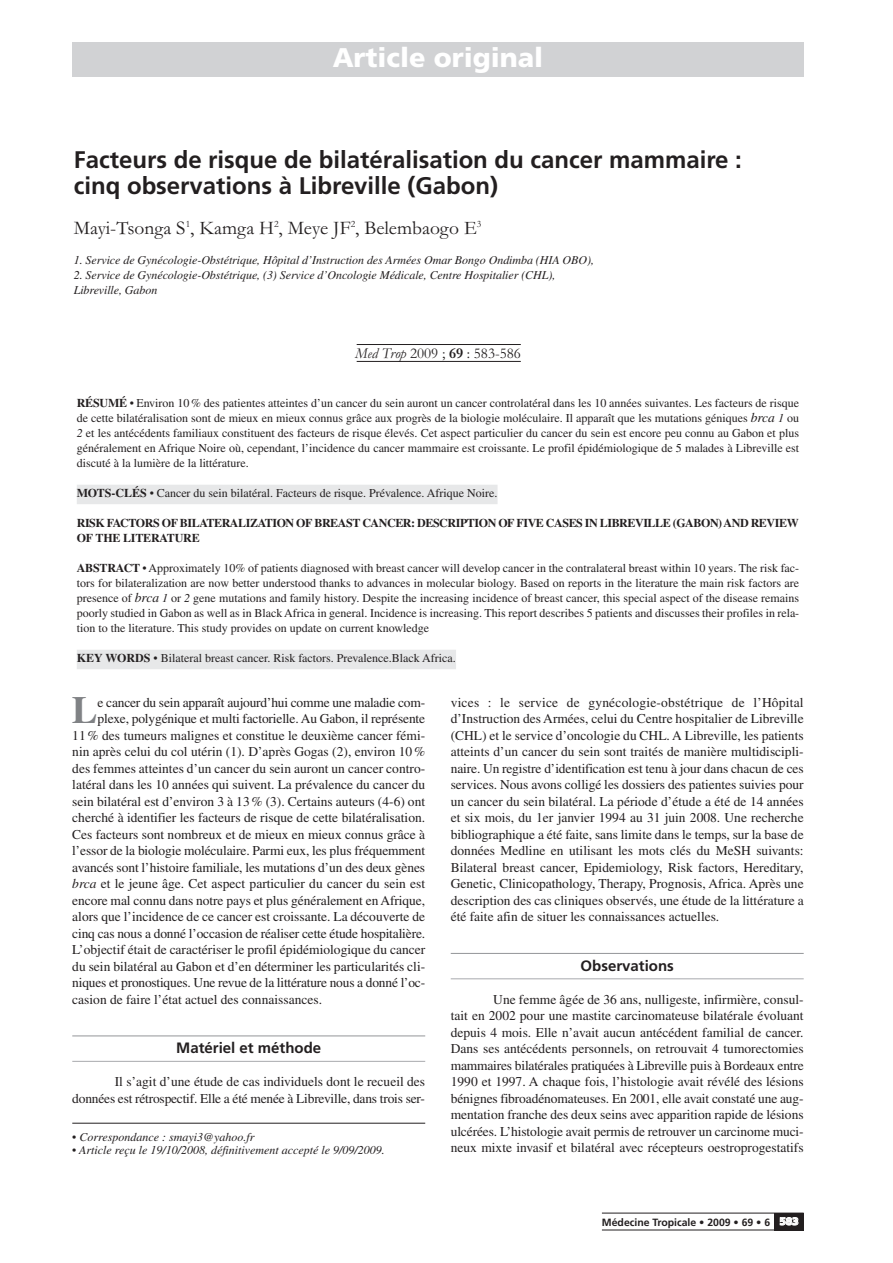
<style>
.page{position:relative;width:893px;height:1263px;background:#fff}
.page>*{position:absolute;margin:0;border:0;box-sizing:border-box;transform-origin:0 0}
.t1{font:700 38.4px "Times";color:#808285}
.t2{font:900 27px "Frutiger";color:#fff}
.t3{font:700 24px/25.5px "Frutiger";color:#231f20}
.t4{font:19.5px "Garamond";color:#231f20}
.t5{font:700 15px "Frutiger";color:#231f20}
.t6{font:15px "Garamond";color:#231f20}
.t7{font:13.5px/16.5px "Times";color:#231f20;text-align:justify}
.t8{font:12px/15px "Times";color:#231f20;text-align:justify}
.t9{font:italic 12px/15px "Times";letter-spacing:-.005em;color:#231f20}
.t10{font:700 12px/15px "Times";letter-spacing:-.035em;color:#231f20}
.t11{font:700 10.5px "Frutiger";color:#231f20}
.s1{font-style:italic}
.s2{font-weight:700}
.s3{font-style:italic;font-size:13.5px}
.s4{font-weight:900;color:#fff}
</style>
<div class="page">
<hr style="left:602px;top:1213px;width:202px;height:1px;background:#231f20">
<hr style="left:602px;top:1229px;width:202px;height:1px;background:#231f20">
<div style="left:774px;top:1213px;width:30px;height:17px;background:#231f20"></div>
<div style="left:72px;top:43px;width:732px;height:34px;background:#d1d2d4"></div>
<hr style="left:72px;top:1035px;width:353px;height:1px;background:#939598">
<hr style="left:72px;top:1061px;width:353px;height:1px;background:#a8a9ad">
<hr style="left:451px;top:953px;width:353px;height:1px;background:#939598">
<hr style="left:451px;top:978px;width:353px;height:1px;background:#a8a9ad">
<hr style="left:357px;top:344px;width:164px;height:1px;background:#231f20">
<hr style="left:357px;top:361px;width:164px;height:1px;background:#231f20">
<div style="left:77px;top:485px;width:421px;height:19px;background:#e7e8e9"></div>
<div style="left:77px;top:650px;width:379px;height:19px;background:#e7e8e9"></div>
<hr style="left:72px;top:1123px;width:353px;height:1px;background:#231f20">
<h2 class="t2" style="left:333px;top:47px;width:212px">Article original</h2>
<h3 class="t3" style="left:74px;top:149px;width:670px">Facteurs de risque de bilatéralisation du cancer mammaire : cinq observations à Libreville (Gabon)</h3>
<h3 class="t4" style="left:74px;top:215px;width:409px">Mayi-Tsonga S<sup>1</sup>, Kamga H<sup>2</sup>, Meye JF<sup>2</sup>, Belembaogo E<sup>3</sup></h3>
<p class="t9" style="left:74px;top:253px;width:522px">1. Service de Gynécologie-Obstétrique, Hôpital d’Instruction des Armées Omar Bongo Ondimba (HIA OBO),</p>
<p class="t9" style="left:74px;top:268px;width:483px">2. Service de Gynécologie-Obstétrique, (3) Service d’Oncologie Médicale, Centre Hospitalier (CHL),<br>Libreville, Gabon</p>
<p class="t6" style="left:355px;top:344px;width:167px"><span class="s1">Med Trop</span> 2009 ; <span class="s2">69</span> : 583-586</p>
<p class="t8" style="left:77px;top:396px;width:724px"><span class="s2">RÉSUMÉ</span> • Environ 10% des patientes atteintes d’un cancer du sein auront un cancer controlatéral dans les 10 années suivantes. Les facteurs de risque de cette bilatéralisation sont de mieux en mieux connus grâce aux progrès de la biologie moléculaire. Il apparaît que les mutations géniques <span class="s3">brca</span> <span class="s1">1</span> ou <span class="s1">2</span> et les antécédents familiaux constituent des facteurs de risque élevés. Cet aspect particulier du cancer du sein est encore peu connu au Gabon et plus généralement en Afrique Noire où, cependant, l’incidence du cancer mammaire est croissante. Le profil épidémiologique de 5 malades à Libreville est discuté à la lumière de la littérature.</p>
<p class="t8" style="left:77px;top:486px;width:422px"><span class="s2">MOTS-CLÉS</span> • Cancer du sein bilatéral. Facteurs de risque. Prévalence. Afrique Noire.</p>
<p class="t10" style="left:77px;top:516px;width:723px">RISK FACTORS OF BILATERALIZATION OF BREAST CANCER: DESCRIPTION OF FIVE CASES IN LIBREVILLE (GABON)AND REVIEW<br>OF THE LITERATURE</p>
<p class="t8" style="left:77px;top:561px;width:724px"><span class="s2">ABSTRACT</span> •Approximately 10% of patients diagnosed with breast cancer will develop cancer in the contralateral breast within 10 years. The risk fac&shy;tors for bilateralization are now better understood thanks to advances in molecular biology. Based on reports in the literature the main risk factors are presence of <span class="s3">brca</span> <span class="s1">1</span> or <span class="s1">2</span> gene mutations and family history. Despite the increasing incidence of breast cancer, this special aspect of the disease remains poorly studied in Gabon as well as in Black Africa in general. Incidence is increasing. This report describes 5 patients and discusses their profiles in rela&shy;tion to the literature. This study provides on update on current knowledge</p>
<p class="t8" style="left:77px;top:651px;width:381px"><span class="s2">KEY WORDS</span> • Bilateral breast cancer. Risk factors. Prevalence.Black Africa.</p>
<h1 class="t1" style="left:72px;top:697px;width:27px">L</h1>
<p class="t7" style="left:98px;top:695px;width:329px">e cancer du sein apparaît aujourd’hui comme une maladie com-</p>
<p class="t7" style="left:98px;top:712px;width:329px">plexe, polygénique et multi factorielle. Au Gabon, il représente</p>
<p class="t7" style="left:72px;top:728px;width:354px">11% des tumeurs malignes et constitue le deuxième cancer fémi-</p>
<p class="t7" style="left:72px;top:745px;width:354px">nin après celui du col utérin (1). D’après Gogas (2), environ 10%</p>
<p class="t7" style="left:72px;top:761px;width:354px">des femmes atteintes d’un cancer du sein auront un cancer contro-</p>
<p class="t7" style="left:72px;top:778px;width:354px">latéral dans les 10 années qui suivent. La prévalence du cancer du</p>
<p class="t7" style="left:72px;top:794px;width:354px">sein bilatéral est d’environ 3 à 13% (3). Certains auteurs (4-6) ont</p>
<p class="t7" style="left:72px;top:811px;width:354px">cherché à identifier les facteurs de risque de cette bilatéralisation.</p>
<p class="t7" style="left:72px;top:827px;width:354px">Ces facteurs sont nombreux et de mieux en mieux connus grâce à</p>
<p class="t7" style="left:72px;top:844px;width:354px">l’essor de la biologie moléculaire. Parmi eux, les plus fréquemment</p>
<p class="t7" style="left:72px;top:860px;width:354px">avancés sont l’histoire familiale, les mutations d’un des deux gènes</p>
<p class="t7" style="left:72px;top:877px;width:354px"><span class="s1">brca</span> et le jeune âge. Cet aspect particulier du cancer du sein est</p>
<p class="t7" style="left:72px;top:893px;width:354px">encore mal connu dans notre pays et plus généralement en Afrique,</p>
<p class="t7" style="left:72px;top:910px;width:354px">alors que l’incidence de ce cancer est croissante. La découverte de</p>
<p class="t7" style="left:72px;top:926px;width:354px">cinq cas nous a donné l’occasion de réaliser cette étude hospitalière.</p>
<p class="t7" style="left:72px;top:943px;width:354px">L’objectif était de caractériser le profil épidémiologique du cancer</p>
<p class="t7" style="left:72px;top:959px;width:354px">du sein bilatéral au Gabon et d’en déterminer les particularités cli-</p>
<p class="t7" style="left:72px;top:976px;width:354px">niques et pronostiques. Une revue de la littérature nous a donné l’oc-</p>
<p class="t7" style="left:72px;top:992px;width:251px">casion de faire l’état actuel des connaissances.</p>
<p class="t5" style="left:176px;top:1042px;width:146px">Matériel et méthode</p>
<p class="t7" style="left:72px;top:1075px;width:354px;text-align:right">Il s’agit d’une étude de cas individuels dont le recueil des données est rétrospectif. Elle a été menée à Libreville, dans trois ser-</p>
<p class="t9" style="left:72px;top:1130px;width:184px">• Correspondance : smayi3@yahoo.fr</p>
<p class="t9" style="left:72px;top:1144px;width:314px">• Article reçu le 19/10/2008, définitivement accepté le 9/09/2009.</p>
<p class="t7" style="left:451px;top:695px;width:354px">vices : le service de gynécologie-obstétrique de l’Hôpital d’Instruction des Armées, celui du Centre hospitalier de Libreville (CHL) et le service d’oncologie du CHL. A Libreville, les patients atteints d’un cancer du sein sont traités de manière multidiscipli&shy;naire. Un registre d’identification est tenu à jour dans chacun de ces services. Nous avons colligé les dossiers des patientes suivies pour un cancer du sein bilatéral. La période d’étude a été de 14 années et six mois, du 1er janvier 1994 au 31 juin 2008. Une recherche bibliographique a été faite, sans limite dans le temps, sur la base de données Medline en utilisant les mots clés du MeSH suivants:<br>Bilateral breast cancer, Epidemiology, Risk factors, Hereditary, Genetic, Clinicopathology, Therapy, Prognosis, Africa. Après une description des cas cliniques observés, une étude de la littérature a été faite afin de situer les connaissances actuelles.</p>
<p class="t5" style="left:581px;top:959px;width:95px">Observations</p>
<p class="t7" style="left:451px;top:992px;width:354px;text-indent:43px">Une femme âgée de 36 ans, nulligeste, infirmière, consul&shy;tait en 2002 pour une mastite carcinomateuse bilatérale évoluant depuis 4 mois. Elle n’avait aucun antécédent familial de cancer.<br>Dans ses antécédents personnels, on retrouvait 4 tumorectomies mammaires bilatérales pratiquées à Libreville puis à Bordeaux entre 1990 et 1997. A chaque fois, l’histologie avait révélé des lésions bénignes fibroadénomateuses. En 2001, elle avait constaté une aug&shy;mentation franche des deux seins avec apparition rapide de lésions ulcérées. L’histologie avait permis de retrouver un carcinome muci&shy;neux mixte invasif et bilatéral avec récepteurs oestroprogestatifs</p>
<p class="t11" style="left:602px;top:1218px;width:198px">Médecine Tropicale • 2009 • 69 • 6 <span class="s4">583</span></p>
</div>
